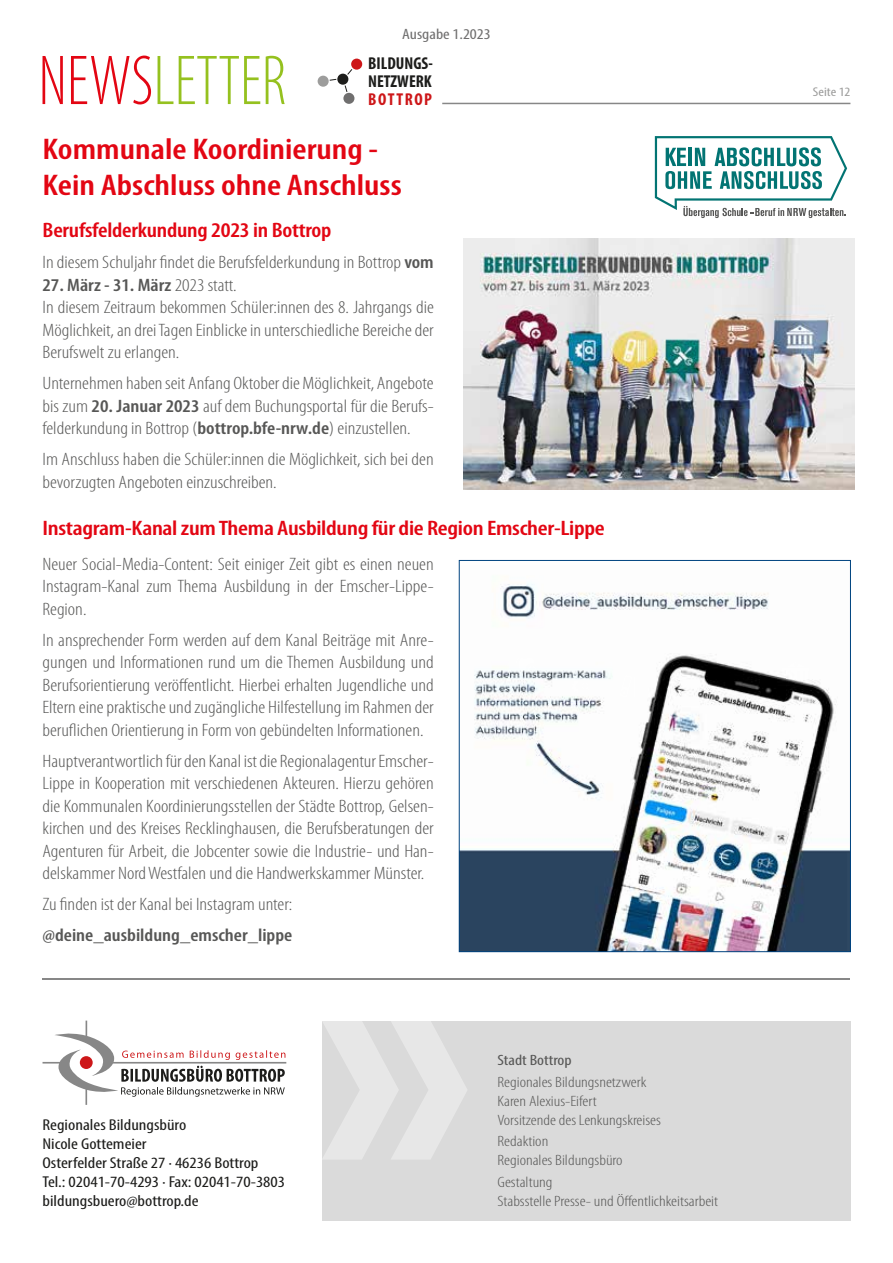
<style>
.page{position:relative;width:893px;height:1263px;background:#fff}
.page>*{position:absolute;margin:0;border:0;box-sizing:border-box;transform-origin:0 0}
.t1{font:600 condensed 30px/36px "Myriad Pro";color:#e30613;scale:1.2 1}
.t2{font:600 condensed 21px "Myriad Pro";letter-spacing:-.015em;color:#e30613;scale:1.2 1}
.t3{font:600 condensed 21px "Myriad Pro";letter-spacing:-.015em;color:#e30613;scale:1.15 1}
.t4{font:300 condensed 18px/22.5px "Myriad Pro";color:#575756;text-align:justify;scale:1.15 1}
.t5{font:600 condensed 18px "Myriad Pro";color:#575756;scale:1.15 1}
.t6{font:700 condensed 17.25px/18px "Myriad Pro";color:#1d1d1b}
.t7{font:700 condensed 17.25px "Myriad Pro";letter-spacing:.09em;color:#cd1719}
.t8{font:condensed 15.75px/18.9px "Myriad Pro";color:#1d1d1b;scale:1.2 1}
.t9{font:300 condensed 15px/18.8px "Myriad Pro";color:#575756;scale:1.2 1}
.t10{font:condensed 15px "Myriad Pro";color:#706f6f;scale:1.2 1}
.t11{font:condensed 15px "Myriad Pro";color:#575756;scale:1.2 1}
.t12{font:condensed 12.75px "Myriad Pro";color:#9d9d9c;scale:1.2 1}
.s1{font-weight:600}
</style>
<div class="page">
<hr style="left:442px;top:103px;width:408px;height:1px;background:#878787">
<svg style="left:158px;top:56px;width:127px;height:48px"></svg>
<svg style="left:43px;top:56px;width:108px;height:48px"></svg>
<div style="left:351px;top:59px;width:11px;height:11px;background:#cd1719;border-radius:50%"></div>
<div style="left:318px;top:76px;width:11px;height:11px;background:#9d9d9c;border-radius:50%"></div>
<div style="left:343px;top:93px;width:11px;height:11px;background:#706f6f;border-radius:50%"></div>
<div style="left:337px;top:74px;width:11px;height:11px;background:#1d1d1b;border-radius:50%"></div>
<svg style="left:347px;top:69px;width:6px;height:7px"></svg>
<svg style="left:329px;top:78px;width:8px;height:3px"></svg>
<svg style="left:344px;top:85px;width:4px;height:7px"></svg>
<div style="left:322px;top:1020px;width:528px;height:200px;background:#dadada"></div>
<svg style="left:322px;top:1020px;width:146px;height:139px"></svg>
<svg style="left:43px;top:1020px;width:243px;height:85px"></svg>
<hr style="left:43px;top:978px;width:807px;height:2px;background:#878787">
<img style="left:463px;top:238px;width:392px;height:251px">
<img style="left:461px;top:584px;width:388px;height:366px">
<div style="left:459px;top:560px;width:392px;height:392px;border:1px solid #004380"></div>
<svg style="left:655px;top:136px;width:192px;height:82px"></svg>
<p class="t10" style="left:402px;top:25px;width:75px">Ausgabe 1.2023</p>
<p class="t6" style="left:368px;top:54px;width:66px">BILDUNGS-<br>NETZWERK</p>
<p class="t7" style="left:368px;top:88px;width:65px">BOTTROP</p>
<h1 class="t1" style="left:43px;top:130px;width:301px">Kommunale Koordinierung -<br>Kein Abschluss ohne Anschluss</h1>
<p class="t3" style="left:43px;top:217px;width:253px">Berufsfelderkundung 2023 in Bottrop</p>
<p class="t4" style="left:43px;top:251px;width:342px">In diesem Schuljahr findet die Berufsfelderkundung in Bottrop <span class="s1">vom</span></p>
<p class="t4" style="left:43px;top:274px;width:342px;text-align:left"><span class="s1">27. März - 31. März</span> 2023 statt.<br>In diesem Zeitraum bekommen Schüler:innen des 8. Jahrgangs die Möglichkeit, an drei Tagen Einblicke in unterschiedliche Bereiche der Berufswelt zu erlangen.</p>
<p class="t4" style="left:43px;top:372px;width:342px">Unternehmen haben seit Anfang Oktober die Möglichkeit, Angebote bis zum <span class="s1">20. Januar 2023</span> auf dem Buchungsportal für die Berufs&shy;felderkundung in Bottrop (<span class="s1">bottrop.bfe-nrw.de</span>) einzustellen.</p>
<p class="t4" style="left:43px;top:448px;width:342px">Im Anschluss haben die Schüler:innen die Möglichkeit, sich bei den bevorzugten Angeboten einzuschreiben.</p>
<p class="t2" style="left:43px;top:515px;width:470px">Instagram-Kanal zum Thema Ausbildung für die Region Emscher-Lippe</p>
<p class="t4" style="left:43px;top:552px;width:342px">Neuer Social-Media-Content: Seit einiger Zeit gibt es einen neuen Instagram-Kanal zum Thema Ausbildung in der Emscher-Lippe-Region.</p>
<p class="t4" style="left:43px;top:628px;width:342px">In ansprechender Form werden auf dem Kanal Beiträge mit Anre&shy;gungen und Informationen rund um die Themen Ausbildung und Berufsorientierung veröffentlicht. Hierbei erhalten Jugendliche und Eltern eine praktische und zugängliche Hilfestellung im Rahmen der beruflichen Orientierung in Form von gebündelten Informationen.</p>
<p class="t4" style="left:43px;top:749px;width:342px">Hauptverantwortlich für den Kanal ist die Regionalagentur Emscher-Lippe in Kooperation mit verschiedenen Akteuren. Hierzu gehören die Kommunalen Koordinierungsstellen der Städte Bottrop, Gelsen&shy;kirchen und des Kreises Recklinghausen, die Berufsberatungen der Agenturen für Arbeit, die Jobcenter sowie die Industrie- und Han&shy;delskammer Nord Westfalen und die Handwerkskammer Münster.</p>
<p class="t4" style="left:43px;top:893px;width:219px">Zu finden ist der Kanal bei Instagram unter:</p>
<p class="t5" style="left:43px;top:924px;width:219px">@deine_ausbildung_emscher_lippe</p>
<p class="t8" style="left:43px;top:1115px;width:204px">Regionales Bildungsbüro<br>Nicole Gottemeier<br>Osterfelder Straße 27 · 46236 Bottrop<br>Tel.: 02041-70-4293 · Fax: 02041-70-3803 bildungsbuero@bottrop.de</p>
<p class="t11" style="left:497px;top:1051px;width:63px">Stadt Bottrop</p>
<p class="t9" style="left:497px;top:1073px;width:138px">Regionales Bildungsnetzwerk<br>Karen Alexius-Eifert<br>Vorsitzende des Lenkungskreises</p>
<p class="t9" style="left:497px;top:1132px;width:106px">Redaktion<br>Regionales Bildungsbüro</p>
<p class="t9" style="left:497px;top:1172px;width:185px">Gestaltung<br>Stabsstelle Presse- und Öffentlichkeitsarbeit</p>
<p class="t12" style="left:813px;top:84px;width:33px">Seite 12</p>
</div>
